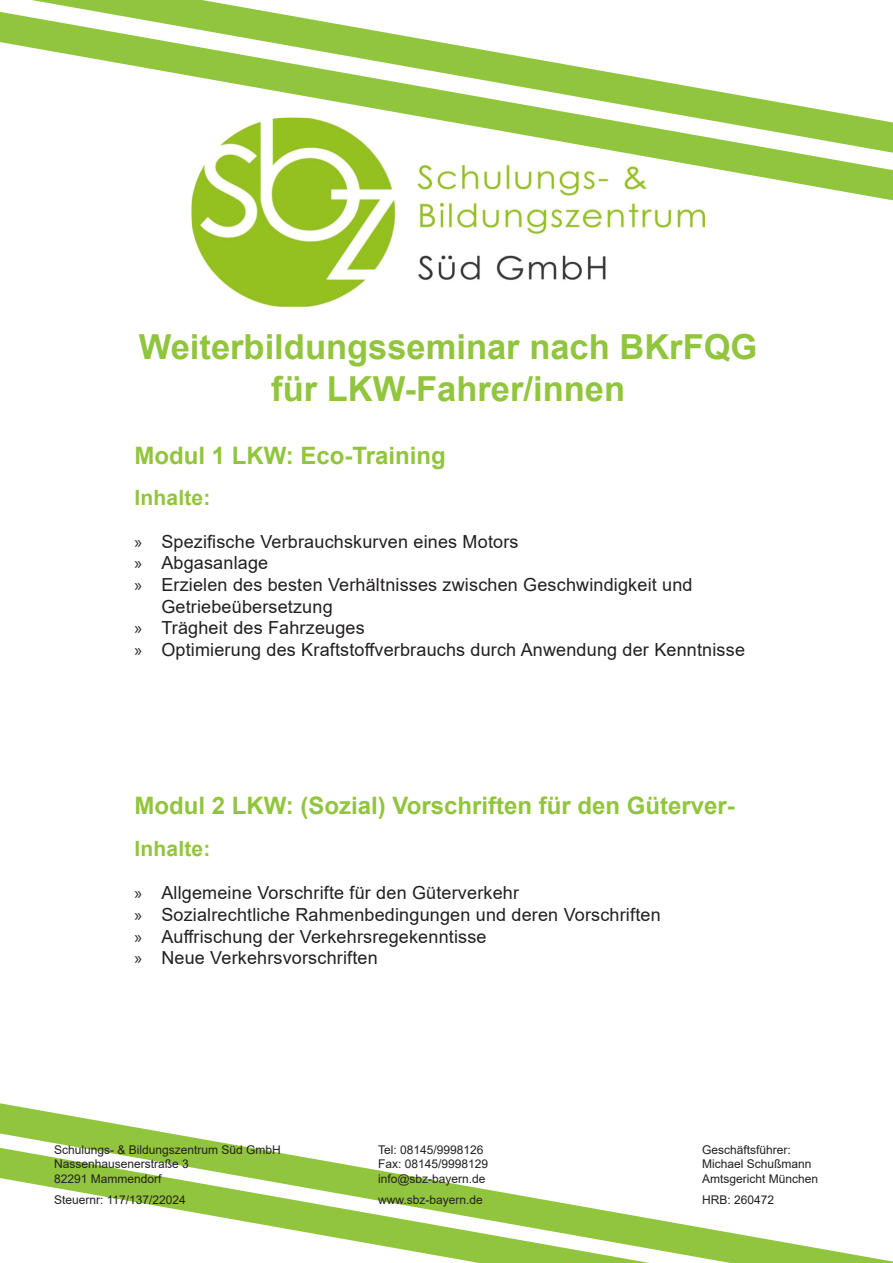
<style>
.page{position:relative;width:893px;height:1263px;background:#fff}
.page>*{position:absolute;margin:0;border:0;box-sizing:border-box;transform-origin:0 0}
.t1{font:700 34.5px "Arial";color:#92c53e}
.t2{font:700 24px "Arial";color:#92c53e}
.t3{font:700 21px "Arial";letter-spacing:.01em;color:#92c53e}
.t4{font:18px/21.6px "Arial";letter-spacing:.01em;color:#231f20}
.t5{font:12px "Arial";color:#231f20}
.s1{font-family:"Myriad Pro"}
</style>
<div class="page">
<img style="left:191px;top:200px;width:514px;height:107px">
<svg style="left:0;top:12px;width:893px;height:188px"></svg>
<svg style="left:31px;top:0;width:862px;height:153px"></svg>
<svg style="left:0;top:1103px;width:893px;height:160px"></svg>
<p class="t1" style="left:139px;top:323px;width:620px">Weiterbildungsseminar nach BKrFQG</p>
<p class="t1" style="left:271px;top:364px;width:355px">für LKW-Fahrer/innen</p>
<p class="t2" style="left:134px;top:439px;width:313px">Modul 1 LKW: Eco-Training</p>
<p class="t3" style="left:134px;top:482px;width:78px">Inhalte:</p>
<p class="t4" style="left:134px;top:531px;width:386px"><span class="s1">»</span> Spezifische Verbrauchskurven eines Motors</p>
<p class="t4" style="left:134px;top:552px;width:135px"><span class="s1">»</span> Abgasanlage</p>
<p class="t4" style="left:161px;top:574px;width:533px;text-indent:-27px"><span class="s1">»</span> Erzielen des besten Verhältnisses zwischen Geschwindigkeit und<br>Getriebeübersetzung</p>
<p class="t4" style="left:134px;top:617px;width:232px"><span class="s1">»</span> Trägheit des Fahrzeuges</p>
<p class="t4" style="left:134px;top:639px;width:612px"><span class="s1">»</span> Optimierung des Kraftstoffverbrauchs durch Anwendung der Kenntnisse</p>
<p class="t2" style="left:134px;top:788px;width:602px">Modul 2 LKW: (Sozial) Vorschriften für den Güterver-</p>
<p class="t3" style="left:134px;top:834px;width:78px">Inhalte:</p>
<p class="t4" style="left:134px;top:882px;width:386px"><span class="s1">»</span> Allgemeine Vorschrifte für den Güterverkehr</p>
<p class="t4" style="left:134px;top:904px;width:528px"><span class="s1">»</span> Sozialrechtliche Rahmenbedingungen und deren Vorschriften</p>
<p class="t4" style="left:134px;top:925px;width:354px"><span class="s1">»</span> Auffrischung der Verkehrsregekenntisse</p>
<p class="t4" style="left:134px;top:947px;width:245px"><span class="s1">»</span> Neue Verkehrsvorschriften</p>
<p class="t5" style="left:54px;top:1141px;width:228px">Schulungs- &amp; Bildungszentrum Süd GmbH</p>
<p class="t5" style="left:378px;top:1141px;width:107px">Tel: 08145/9998126</p>
<p class="t5" style="left:702px;top:1141px;width:90px">Geschäftsführer:</p>
<p class="t5" style="left:54px;top:1156px;width:136px">Nassenhausenerstraße 3</p>
<p class="t5" style="left:378px;top:1156px;width:112px">Fax: 08145/9998129</p>
<p class="t5" style="left:702px;top:1156px;width:111px">Michael Schußmann</p>
<p class="t5" style="left:54px;top:1170px;width:109px">82291 Mammendorf</p>
<p class="t5" style="left:378px;top:1170px;width:109px">info@sbz-bayern.de</p>
<p class="t5" style="left:702px;top:1170px;width:118px">Amtsgericht München</p>
<p class="t5" style="left:54px;top:1192px;width:133px">Steuernr: 117/137/22024</p>
<p class="t5" style="left:378px;top:1192px;width:106px">www.sbz-bayern.de</p>
<p class="t5" style="left:702px;top:1192px;width:74px">HRB: 260472</p>
</div>
